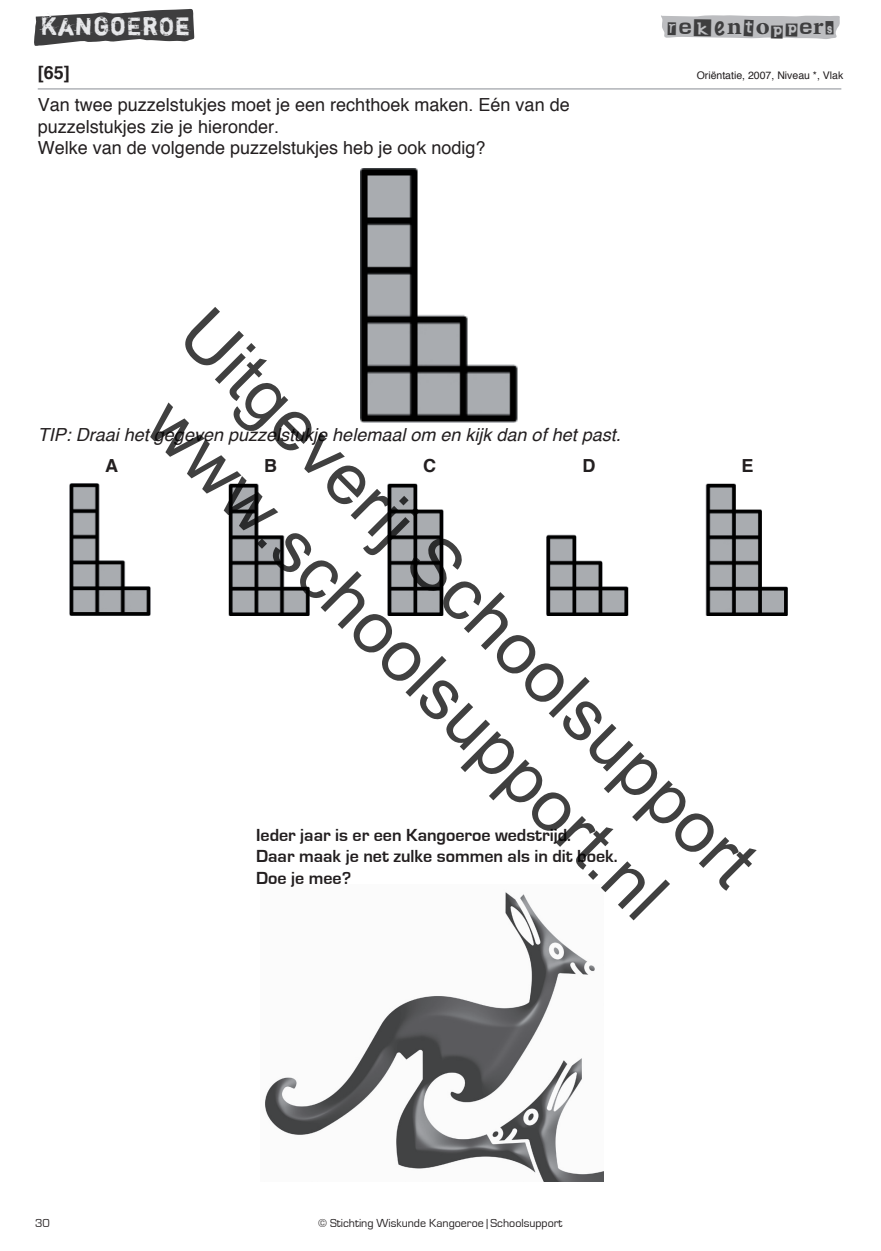
<style>
.page{position:relative;width:881px;height:1251px;background:#fff}
.page>*{position:absolute;margin:0;border:0;box-sizing:border-box;transform-origin:0 0}
.t1{font:72px/86.4px "Arial";color:rgb(0 0 0/.75);text-align:center}
.t2{font:25.2px "Shortcut";letter-spacing:.05em;color:#e6e7e9}
.t3{font:700 24.45px "Minion Pro";color:#3e3e3f;scale:1.09 1}
.t4{font:18px/21.6px "Helvetica";color:#231f20}
.t5{font:700 18px/21.6px "Eurostile";color:#231f20}
.t6{font:italic 18px "Helvetica";color:#231f20}
.t7{font:700 18px "Helvetica";color:#231f20}
.t8{font:12px "Eurostile";color:#231f20}
.t9{font:10.5px "Helvetica";color:#231f20}
.s1{font-family:"Earwig Factory";font-weight:400;font-size:35.7px}
.s2{font-family:"Eurostile"}
.s3{font-family:"Earwig Factory";font-weight:400;font-size:29.55px}
.s4{font-family:"Marker Felt";font-weight:100}
.s5{font-family:"Earwig Factory";font-weight:400;font-size:31.65px}
.s6{font-family:"Earwig Factory";font-weight:400}
.s7{font-family:"Earwig Factory";font-weight:400;font-size:30.6px}
</style>
<div class="page">
<hr style="left:38px;top:88px;width:803px;height:2px;background:#b0b3b7">
<img style="left:361px;top:168px;width:157px;height:255px">
<img style="left:69px;top:483px;width:82px;height:132px">
<img style="left:228px;top:483px;width:82px;height:132px">
<img style="left:387px;top:483px;width:57px;height:132px">
<img style="left:546px;top:534px;width:82px;height:81px">
<img style="left:706px;top:483px;width:81px;height:132px">
<img style="left:265px;top:892px;width:339px;height:290px">
<svg style="left:34px;top:9px;width:160px;height:37px"></svg>
<svg style="left:661px;top:15px;width:179px;height:24px;background:#c3c4c6"></svg>
<h2 class="t2" style="left:41px;top:10px;width:150px">KANGOEROE</h2>
<h3 class="t3" style="left:667px;top:8px;width:156px"><span class="s1">r</span><span class="s2">e</span><span class="s3">k</span><span class="s4">e</span>n<span class="s5">t</span>o<span class="s6">pp</span><span class="s2">e</span>r<span class="s7">s</span></h3>
<p class="t7" style="left:38px;top:58px;width:34px">[65]</p>
<p class="t9" style="left:696px;top:67px;width:148px">Oriëntatie, 2007, Niveau *, Vlak</p>
<p class="t4" style="left:38px;top:95px;width:533px">Van twee puzzelstukjes moet je een rechthoek maken. Eén van de puzzelstukjes zie je hieronder.<br>Welke van de volgende puzzelstukjes heb je ook nodig?</p>
<h1 class="t1" style="left:223px;top:291px;width:782px;rotate:45deg">Uitgeverij Schoolsupport www.schoolsupport.nl</h1>
<p class="t6" style="left:38px;top:421px;width:584px">TIP: Draai het gegeven puzzelstukje helemaal om en kijk dan of het past.</p>
<p class="t7" style="left:105px;top:451px;width:15px">A</p>
<p class="t7" style="left:264px;top:451px;width:15px">B</p>
<p class="t7" style="left:423px;top:451px;width:15px">C</p>
<p class="t7" style="left:582px;top:451px;width:15px">D</p>
<p class="t7" style="left:741px;top:451px;width:14px">E</p>
<p class="t5" style="left:256px;top:824px;width:363px">Ieder jaar is er een Kangoeroe wedstrijd.<br>Daar maak je net zulke sommen als in dit boek.<br>Doe je mee?</p>
<p class="t8" style="left:35px;top:1217px;width:16px">30</p>
<p class="t8" style="left:318px;top:1217px;width:246px">© Stichting Wiskunde Kangoeroe | Schoolsupport</p>
</div>
